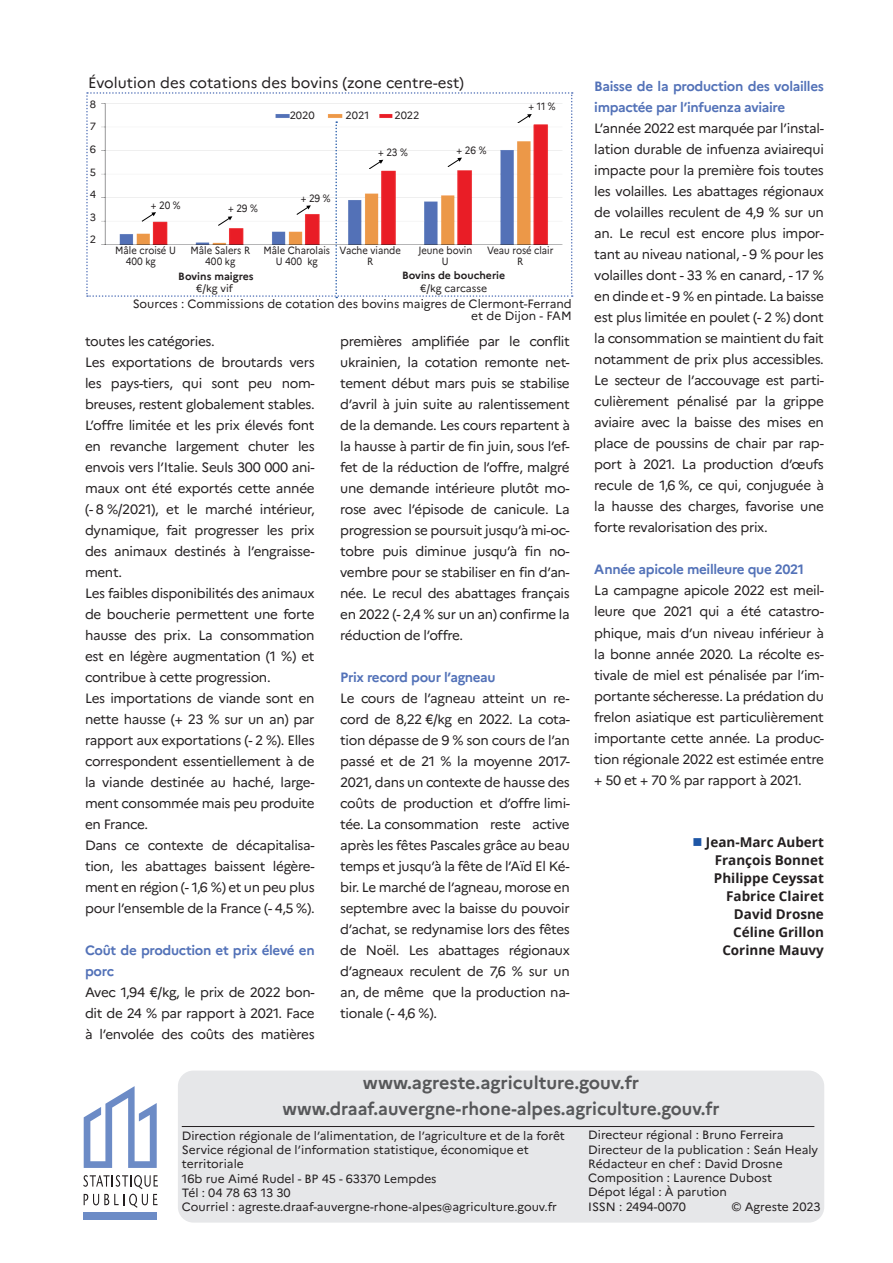
<style>
.page{position:relative;width:893px;height:1263px;background:#fff}
.page>*{position:absolute;margin:0;border:0;box-sizing:border-box;transform-origin:0 0}
.t1{font:700 18px/25.2px "Marianne";color:#57585a;text-align:center}
.t2{font:15px "Marianne";color:#231f20}
.t3{font:13.5px/21px "Marianne";letter-spacing:-.025em;color:#231f20;text-align:justify}
.t4{font:700 13.5px/21px "Marianne";letter-spacing:-.025em;color:#5372b8}
.t5{font:700 13.5px/18px "Open Sans";color:#231f20;text-align:right}
.t6{font:12px/14.2px "Marianne";color:#231f20}
.t7{font:10.5px "Marianne";color:#231f20;scale:.9 1}
.t8{font:10.5px/22.5px "Marianne";color:#231f20;text-align:justify}
.t9{font:700 10.5px "Marianne";color:#231f20}
.s1{color:#1e56a6}
</style>
<div class="page">
<div style="left:84px;top:1212px;width:73px;height:8px;background:#6c8bc6"></div>
<svg style="left:83px;top:1175px;width:75px;height:33px"></svg>
<svg style="left:84px;top:1086px;width:73px;height:82px"></svg>
<div style="left:178px;top:1070px;width:646px;height:152px;background:#e6e7e9;border-radius:16px"></div>
<hr style="left:182px;top:1126px;width:632px;height:1px;background:#231f20">
<svg style="left:86px;top:92px;width:487px;height:206px"></svg>
<p class="t2" style="left:88px;top:73px;width:377px">Évolution des cotations des bovins (zone centre-est)</p>
<p class="t8" style="left:90px;top:93px;width:8px">8<br>7<br>6<br>5<br>4<br>3<br>2</p>
<p class="t8" style="left:290px;top:104px;width:27px">2020</p>
<p class="t8" style="left:346px;top:104px;width:25px">2021</p>
<p class="t8" style="left:394px;top:104px;width:26px">2022</p>
<p class="t7" style="left:378px;top:146px;width:34px">+ 23 %</p>
<p class="t7" style="left:457px;top:144px;width:35px">+ 26 %</p>
<p class="t7" style="left:301px;top:192px;width:35px">+ 29 %</p>
<p class="t7" style="left:151px;top:198px;width:35px">+ 20 %</p>
<p class="t7" style="left:228px;top:202px;width:35px">+ 29 %</p>
<p class="t7" style="left:529px;top:100px;width:32px">+ 11 %</p>
<p class="t7" style="left:115px;top:244px;width:69px">Mâle croisé U</p>
<p class="t7" style="left:191px;top:244px;width:68px">Mâle Salers R</p>
<p class="t7" style="left:263px;top:244px;width:154px">Mâle Charolais Vache viande</p>
<p class="t7" style="left:418px;top:244px;width:61px">Jeune bovin</p>
<p class="t7" style="left:487px;top:244px;width:75px">Veau rosé clair</p>
<p class="t7" style="left:126px;top:254px;width:35px">400 kg</p>
<p class="t7" style="left:205px;top:254px;width:35px">400 kg</p>
<p class="t7" style="left:276px;top:254px;width:48px">U 400 kg</p>
<p class="t7" style="left:367px;top:254px;width:8px">R</p>
<p class="t7" style="left:442px;top:254px;width:9px">U</p>
<p class="t7" style="left:517px;top:254px;width:8px">R</p>
<p class="t9" style="left:178px;top:268px;width:77px">Bovins maigres</p>
<p class="t8" style="left:196px;top:277px;width:38px">€/kg vif</p>
<p class="t9" style="left:402px;top:268px;width:105px">Bovins de boucherie</p>
<p class="t8" style="left:420px;top:277px;width:69px">€/kg carcasse</p>
<p class="t6" style="left:133px;top:297px;width:441px;line-height:12.9px;text-align:right">Sources : Commissions de cotation des bovins maigres de Clermont-Ferrand et de Dijon - FAM</p>
<p class="t3" style="left:85px;top:330px;width:231px;text-align:left">toutes les catégories.<br>Les exportations de broutards vers les pays-tiers, qui sont peu nom&shy;breuses, restent globalement stables.<br>L’offre limitée et les prix élevés font en revanche largement chuter les envois vers l’Italie. Seuls 300 000 ani&shy;maux ont été exportés cette année (- 8 %/2021), et le marché intérieur, dynamique, fait progresser les prix des animaux destinés à l’engraisse&shy;ment.<br>Les faibles disponibilités des animaux de boucherie permettent une forte hausse des prix. La consommation est en légère augmentation (1 %) et contribue à cette progression.<br>Les importations de viande sont en nette hausse (+ 23 % sur un an) par rapport aux exportations (- 2 %). Elles correspondent essentiellement à de la viande destinée au haché, large&shy;ment consommée mais peu produite en France.<br>Dans ce contexte de décapitalisa&shy;tion, les abattages baissent légère&shy;ment en région (- 1,6 %) et un peu plus pour l’ensemble de la France (- 4,5 %).</p>
<p class="t4" style="left:85px;top:939px;width:231px">Coût de production et prix élevé en porc</p>
<p class="t3" style="left:85px;top:982px;width:231px">Avec 1,94 €/kg, le prix de 2022 bon&shy;dit de 24 % par rapport à 2021. Face à l’envolée des coûts des matières</p>
<p class="t3" style="left:340px;top:331px;width:231px">premières amplifiée par le conflit ukrainien, la cotation remonte net&shy;tement début mars puis se stabilise d’avril à juin suite au ralentissement de la demande. Les cours repartent à la hausse à partir de fin juin, sous l’ef&shy;fet de la réduction de l’offre, malgré une demande intérieure plutôt mo&shy;rose avec l’épisode de canicule. La progression se poursuit jusqu’à mi-oc&shy;tobre puis diminue jusqu’à fin no&shy;vembre pour se stabiliser en fin d’an&shy;née. Le recul des abattages français en 2022 (- 2,4 % sur un an) confirme la réduction de l’offre.</p>
<p class="t4" style="left:340px;top:666px;width:157px">Prix record pour l’agneau</p>
<p class="t3" style="left:340px;top:688px;width:231px">Le cours de l’agneau atteint un re&shy;cord de 8,22 €/kg en 2022. La cota&shy;tion dépasse de 9 % son cours de l’an passé et de 21 % la moyenne 2017- 2021, dans un contexte de hausse des coûts de production et d’offre limi&shy;tée. La consommation reste active après les fêtes Pascales grâce au beau temps et jusqu’à la fête de l’Aïd El Ké&shy;bir. Le marché de l’agneau, morose en septembre avec la baisse du pouvoir d’achat, se redynamise lors des fêtes de Noël. Les abattages régionaux d’agneaux reculent de 7,6 % sur un an, de même que la production na&shy;tionale (- 4,6 %).</p>
<p class="t4" style="left:594px;top:75px;width:231px">Baisse de la production des volailles impactée par l’infuenza aviaire</p>
<p class="t3" style="left:594px;top:118px;width:231px">L’année 2022 est marquée par l’instal&shy;lation durable de infuenza aviairequi impacte pour la première fois toutes les volailles. Les abattages régionaux de volailles reculent de 4,9 % sur un an. Le recul est encore plus impor&shy;tant au niveau national, - 9 % pour les volailles dont - 33 % en canard, - 17 % en dinde et - 9 % en pintade. La baisse est plus limitée en poulet (- 2 %) dont la consommation se maintient du fait notamment de prix plus accessibles.<br>Le secteur de l’accouvage est parti&shy;culièrement pénalisé par la grippe aviaire avec la baisse des mises en place de poussins de chair par rap&shy;port à 2021. La production d’œufs recule de 1,6 %, ce qui, conjuguée à la hausse des charges, favorise une forte revalorisation des prix.</p>
<p class="t4" style="left:594px;top:558px;width:211px">Année apicole meilleure que 2021</p>
<p class="t3" style="left:594px;top:580px;width:231px">La campagne apicole 2022 est meil&shy;leure que 2021 qui a été catastro&shy;phique, mais d’un niveau inférieur à la bonne année 2020. La récolte es&shy;tivale de miel est pénalisée par l’im&shy;portante sécheresse. La prédation du frelon asiatique est particulièrement importante cette année. La produc&shy;tion régionale 2022 est estimée entre + 50 et + 70 % par rapport à 2021.</p>
<p class="t5" style="left:692px;top:832px;width:133px"><span class="s1">■</span> Jean-Marc Aubert<br>François Bonnet<br>Philippe Ceyssat<br>Fabrice Clairet<br>David Drosne<br>Céline Grillon<br>Corinne Mauvy</p>
<h1 class="t1" style="left:283px;top:1069px;width:439px">www.agreste.agriculture.gouv.fr www.draaf.auvergne-rhone-alpes.agriculture.gouv.fr</h1>
<p class="t6" style="left:182px;top:1128px;width:385px">Direction régionale de l’alimentation, de l’agriculture et de la forêt Service régional de l’information statistique, économique et territoriale<br>16b rue Aimé Rudel - BP 45 - 63370 Lempdes<br>Tél : 04 78 63 13 30<br>Courriel : agreste.draaf-auvergne-rhone-alpes@agriculture.gouv.fr</p>
<p class="t6" style="left:588px;top:1128px;width:231px">Directeur régional : Bruno Ferreira<br>Directeur de la publication : Seán Healy<br>Rédacteur en chef : David Drosne<br>Composition : Laurence Dubost<br>Dépot légal : À parution<br>ISSN : 2494-0070</p>
<p class="t6" style="left:731px;top:1199px;width:91px">© Agreste 2023</p>
</div>
